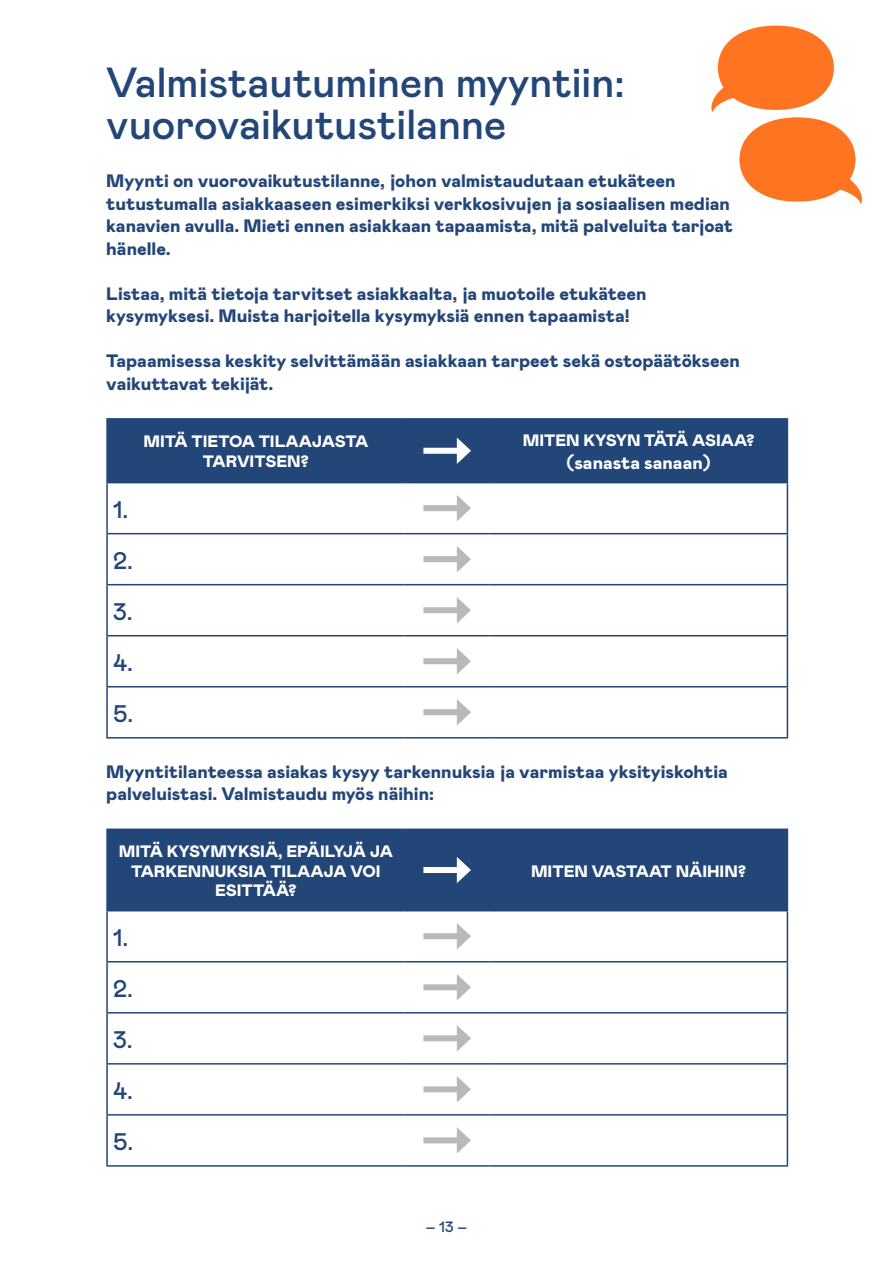
<style>
.page{position:relative;width:893px;height:1263px;background:#fff}
.page>*{position:absolute;margin:0;border:0;box-sizing:border-box;transform-origin:0 0}
.t1{font:500 42px/42px "Mabry Pro";color:#234678}
.alaotsikko_ingressi{font:500 24px "Mabry Pro";color:#234678}
.ingressi_B_15_pt{font:900 18px/22.5px "Mabry Pro";color:#234678}
.Taulukko_Valk_S{font:900 18px "Mabry Pro";color:#fff}
.Taulukko_Valk_S-2{font:900 16.5px/19.8px "Mabry Pro";color:#fff;text-align:center}
.t2{font:500 15px "Mabry Pro";color:#234678}
</style>
<div class="page">
<hr style="left:106px;top:418px;width:299px;height:2px;background:#234678">
<hr style="left:106px;top:420px;width:2px;height:62px;background:#234678">
<hr style="left:405px;top:418px;width:85px;height:2px;background:#234678">
<hr style="left:490px;top:418px;width:298px;height:2px;background:#234678">
<hr style="left:787px;top:420px;width:1px;height:62px;background:#234678">
<hr style="left:106px;top:483px;width:2px;height:50px;background:#234678">
<hr style="left:787px;top:483px;width:1px;height:50px;background:#234678">
<hr style="left:106px;top:534px;width:2px;height:50px;background:#234678">
<hr style="left:787px;top:534px;width:1px;height:50px;background:#234678">
<hr style="left:106px;top:585px;width:2px;height:50px;background:#234678">
<hr style="left:787px;top:585px;width:1px;height:50px;background:#234678">
<hr style="left:106px;top:636px;width:2px;height:50px;background:#234678">
<hr style="left:787px;top:636px;width:1px;height:50px;background:#234678">
<hr style="left:106px;top:687px;width:2px;height:50px;background:#234678">
<hr style="left:787px;top:687px;width:1px;height:50px;background:#234678">
<hr style="left:106px;top:737px;width:299px;height:1px;background:#234678">
<hr style="left:405px;top:737px;width:85px;height:1px;background:#234678">
<hr style="left:490px;top:737px;width:298px;height:1px;background:#234678">
<hr style="left:106px;top:482px;width:299px;height:1px;background:#234678">
<hr style="left:490px;top:482px;width:298px;height:1px;background:#234678">
<hr style="left:106px;top:533px;width:299px;height:1px;background:#234678">
<hr style="left:405px;top:533px;width:85px;height:1px;background:#234678">
<hr style="left:490px;top:533px;width:298px;height:1px;background:#234678">
<hr style="left:106px;top:584px;width:299px;height:1px;background:#234678">
<hr style="left:405px;top:584px;width:85px;height:1px;background:#234678">
<hr style="left:490px;top:584px;width:298px;height:1px;background:#234678">
<hr style="left:106px;top:635px;width:299px;height:1px;background:#234678">
<hr style="left:405px;top:635px;width:85px;height:1px;background:#234678">
<hr style="left:490px;top:635px;width:298px;height:1px;background:#234678">
<hr style="left:106px;top:686px;width:299px;height:1px;background:#234678">
<hr style="left:405px;top:686px;width:85px;height:1px;background:#234678">
<hr style="left:490px;top:686px;width:298px;height:1px;background:#234678">
<div style="left:108px;top:420px;width:679px;height:63px;background:#234678"></div>
<div style="left:423px;top:505px;width:39px;height:6px;background:#b9b9b9"></div>
<svg style="left:457px;top:495px;width:14px;height:26px"></svg>
<div style="left:423px;top:556px;width:39px;height:6px;background:#b9b9b9"></div>
<svg style="left:457px;top:546px;width:14px;height:26px"></svg>
<div style="left:423px;top:607px;width:39px;height:6px;background:#b9b9b9"></div>
<svg style="left:457px;top:597px;width:14px;height:26px"></svg>
<div style="left:423px;top:658px;width:39px;height:6px;background:#b9b9b9"></div>
<svg style="left:457px;top:648px;width:14px;height:26px"></svg>
<div style="left:423px;top:709px;width:39px;height:6px;background:#b9b9b9"></div>
<svg style="left:457px;top:699px;width:14px;height:26px"></svg>
<div style="left:108px;top:830px;width:679px;height:80px;background:#234678"></div>
<hr style="left:106px;top:910px;width:299px;height:1px;background:#234678">
<hr style="left:405px;top:910px;width:85px;height:1px;background:#234678">
<hr style="left:490px;top:910px;width:298px;height:1px;background:#234678">
<hr style="left:106px;top:961px;width:299px;height:1px;background:#234678">
<hr style="left:405px;top:961px;width:85px;height:1px;background:#234678">
<hr style="left:490px;top:961px;width:298px;height:1px;background:#234678">
<hr style="left:106px;top:1012px;width:299px;height:1px;background:#234678">
<hr style="left:405px;top:1012px;width:85px;height:1px;background:#234678">
<hr style="left:490px;top:1012px;width:298px;height:1px;background:#234678">
<hr style="left:106px;top:1063px;width:299px;height:1px;background:#234678">
<hr style="left:405px;top:1063px;width:85px;height:1px;background:#234678">
<hr style="left:490px;top:1063px;width:298px;height:1px;background:#234678">
<hr style="left:106px;top:1114px;width:299px;height:1px;background:#234678">
<hr style="left:405px;top:1114px;width:85px;height:1px;background:#234678">
<hr style="left:490px;top:1114px;width:298px;height:1px;background:#234678">
<hr style="left:106px;top:828px;width:299px;height:2px;background:#234678">
<hr style="left:106px;top:830px;width:2px;height:80px;background:#234678">
<hr style="left:405px;top:828px;width:85px;height:2px;background:#234678">
<hr style="left:490px;top:828px;width:298px;height:2px;background:#234678">
<hr style="left:787px;top:830px;width:1px;height:80px;background:#234678">
<hr style="left:106px;top:911px;width:2px;height:50px;background:#234678">
<hr style="left:787px;top:911px;width:1px;height:50px;background:#234678">
<hr style="left:106px;top:962px;width:2px;height:50px;background:#234678">
<hr style="left:787px;top:962px;width:1px;height:50px;background:#234678">
<hr style="left:106px;top:1013px;width:2px;height:50px;background:#234678">
<hr style="left:787px;top:1013px;width:1px;height:50px;background:#234678">
<hr style="left:106px;top:1064px;width:2px;height:50px;background:#234678">
<hr style="left:787px;top:1064px;width:1px;height:50px;background:#234678">
<hr style="left:106px;top:1115px;width:2px;height:50px;background:#234678">
<hr style="left:787px;top:1115px;width:1px;height:50px;background:#234678">
<hr style="left:106px;top:1165px;width:299px;height:1px;background:#234678">
<hr style="left:405px;top:1165px;width:85px;height:1px;background:#234678">
<hr style="left:490px;top:1165px;width:298px;height:1px;background:#234678">
<div style="left:423px;top:867px;width:39px;height:6px;background:#fff"></div>
<svg style="left:457px;top:857px;width:14px;height:26px"></svg>
<div style="left:423px;top:933px;width:39px;height:6px;background:#b9b9b9"></div>
<svg style="left:457px;top:923px;width:14px;height:26px"></svg>
<div style="left:423px;top:984px;width:39px;height:6px;background:#b9b9b9"></div>
<svg style="left:457px;top:974px;width:14px;height:26px"></svg>
<div style="left:423px;top:1035px;width:39px;height:6px;background:#b9b9b9"></div>
<svg style="left:457px;top:1025px;width:14px;height:26px"></svg>
<div style="left:423px;top:1086px;width:39px;height:6px;background:#b9b9b9"></div>
<svg style="left:457px;top:1076px;width:14px;height:26px"></svg>
<div style="left:423px;top:1137px;width:39px;height:6px;background:#b9b9b9"></div>
<svg style="left:457px;top:1127px;width:14px;height:26px"></svg>
<svg style="left:711px;top:26px;width:151px;height:178px"></svg>
<h1 class="t1" style="left:106px;top:60px;width:520px">Valmistautuminen myyntiin: vuorovaikutustilanne</h1>
<p class="ingressi_B_15_pt" style="left:106px;top:169px;width:628px">Myynti on vuorovaikutustilanne, johon valmistaudutaan etukäteen tutustumalla asiakkaaseen esimerkiksi verkkosivujen ja sosiaalisen median kanavien avulla. Mieti ennen asiakkaan tapaamista, mitä palveluita tarjoat hänelle.</p>
<p class="ingressi_B_15_pt" style="left:106px;top:282px;width:542px">Listaa, mitä tietoja tarvitset asiakkaalta, ja muotoile etukäteen kysymyksesi. Muista harjoitella kysymyksiä ennen tapaamista!</p>
<p class="ingressi_B_15_pt" style="left:106px;top:349px;width:635px">Tapaamisessa keskity selvittämään asiakkaan tarpeet sekä ostopäätökseen vaikuttavat tekijät.</p>
<p class="Taulukko_Valk_S-2" style="left:144px;top:431px;width:226px">MITÄ TIETOA TILAAJASTA<br>TARVITSEN?</p>
<p class="Taulukko_Valk_S-2" style="left:523px;top:430px;width:233px">MITEN KYSYN TÄTÄ ASIAA?</p>
<p class="Taulukko_Valk_S" style="left:566px;top:449px;width:146px">(sanasta sanaan)</p>
<p class="alaotsikko_ingressi" style="left:113px;top:492px;width:17px">1.</p>
<p class="alaotsikko_ingressi" style="left:113px;top:543px;width:21px">2.</p>
<p class="alaotsikko_ingressi" style="left:113px;top:594px;width:21px">3.</p>
<p class="alaotsikko_ingressi" style="left:113px;top:645px;width:21px">4.</p>
<p class="alaotsikko_ingressi" style="left:113px;top:696px;width:22px">5.</p>
<p class="ingressi_B_15_pt" style="left:106px;top:759px;width:623px">Myyntitilanteessa asiakas kysyy tarkennuksia ja varmistaa yksityiskohtia palveluistasi. Valmistaudu myös näihin:</p>
<p class="Taulukko_Valk_S-2" style="left:119px;top:841px;width:275px">MITÄ KYSYMYKSIÄ, EPÄILYJÄ JA<br>TARKENNUKSIA TILAAJA VOI<br>ESITTÄÄ?</p>
<p class="Taulukko_Valk_S-2" style="left:531px;top:860px;width:217px">MITEN VASTAAT NÄIHIN?</p>
<p class="alaotsikko_ingressi" style="left:113px;top:920px;width:17px">1.</p>
<p class="alaotsikko_ingressi" style="left:113px;top:971px;width:21px">2.</p>
<p class="alaotsikko_ingressi" style="left:113px;top:1022px;width:21px">3.</p>
<p class="alaotsikko_ingressi" style="left:113px;top:1073px;width:21px">4.</p>
<p class="alaotsikko_ingressi" style="left:113px;top:1124px;width:22px">5.</p>
<p class="t2" style="left:426px;top:1216px;width:43px">– 13 –</p>
</div>
